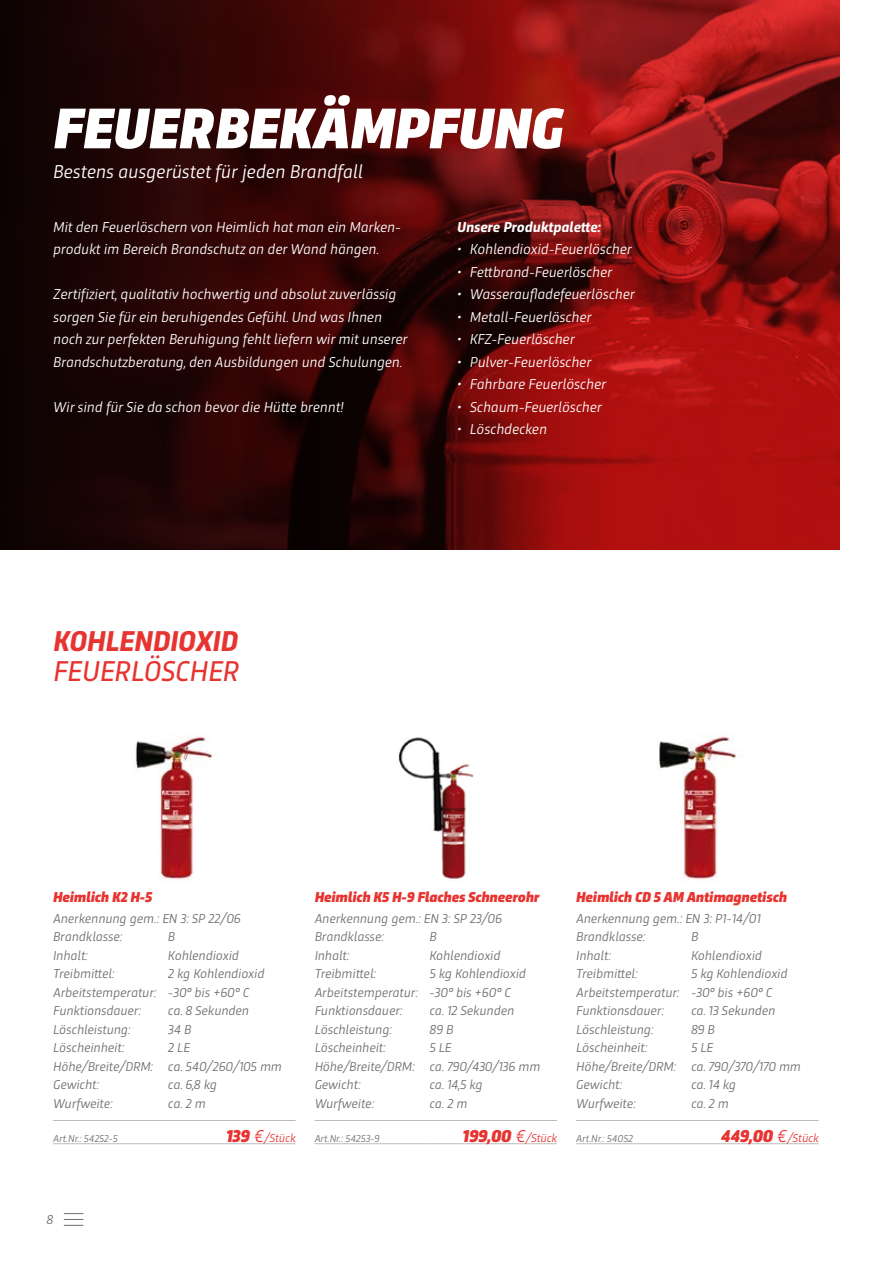
<style>
.page{position:relative;width:893px;height:1263px;background:#fff}
.page>*{position:absolute;margin:0;border:0;box-sizing:border-box;transform-origin:0 0}
.t1{font:italic 900 60px "Trasandina";color:#fff}
.t2{font:italic 700 30px "Trasandina";color:#e73431}
.t3{font:italic 30px "Trasandina";color:#e73431}
.t4{font:italic 19.5px "Trasandina";color:#fff}
.t5{font:italic 900 18px "Trasandina";color:#e73431}
.t6{font:italic 15px/22.5px "Trasandina";color:#fff}
.t7{font:italic 900 15px "Trasandina";color:#e73431}
.t8{font:italic 700 15px "Trasandina";color:#fff}
.t9{font:italic 13.5px/18.5px "Trasandina";color:#706f6f}
.t10{font:italic 12px "Trasandina";color:#e73431}
.t11{font:italic 10.5px "Trasandina";color:#706f6f}
.s1{font-weight:900;font-size:18px}
.s2{font-size:18px}
.s3{font-weight:400}
.s4{font-weight:400;font-size:12px}
</style>
<div class="page">
<svg style="left:64px;top:1213px;width:19px;height:13px"></svg>
<img style="left:611px;top:0;width:229px;height:550px">
<svg style="left:0;top:0;width:611px;height:550px;background:#3f0706"></svg>
<hr style="left:53px;top:1120px;width:115px;height:1px;background:#bcbcbc">
<hr style="left:168px;top:1120px;width:128px;height:1px;background:#bcbcbc">
<hr style="left:53px;top:1143px;width:115px;height:1px;background:#bcbcbc">
<hr style="left:168px;top:1143px;width:128px;height:1px;background:#bcbcbc">
<img style="left:135px;top:735px;width:78px;height:146px">
<hr style="left:315px;top:1120px;width:114px;height:1px;background:#bcbcbc">
<hr style="left:429px;top:1120px;width:128px;height:1px;background:#bcbcbc">
<hr style="left:315px;top:1143px;width:114px;height:1px;background:#bcbcbc">
<hr style="left:429px;top:1143px;width:128px;height:1px;background:#bcbcbc">
<img style="left:398px;top:737px;width:76px;height:142px">
<hr style="left:576px;top:1120px;width:115px;height:1px;background:#bcbcbc">
<hr style="left:691px;top:1120px;width:128px;height:1px;background:#bcbcbc">
<hr style="left:576px;top:1143px;width:115px;height:1px;background:#bcbcbc">
<hr style="left:691px;top:1143px;width:128px;height:1px;background:#bcbcbc">
<img style="left:659px;top:735px;width:77px;height:146px">
<h1 class="t1" style="left:53px;top:84px;width:511px">FEUERBEKÄMPFUNG</h1>
<h3 class="t4" style="left:53px;top:157px;width:311px">Bestens ausgerüstet für jeden Brandfall</h3>
<p class="t6" style="left:53px;top:214px;width:349px">Mit den Feuerlöschern von Heimlich hat man ein Marken&shy;produkt im Bereich Brandschutz an der Wand hängen.</p>
<p class="t6" style="left:53px;top:282px;width:356px">Zertifiziert, qualitativ hochwertig und absolut zuverlässig sorgen Sie für ein beruhigendes Gefühl. Und was Ihnen noch zur perfekten Beruhigung fehlt liefern wir mit unserer Brandschutzberatung, den Ausbildungen und Schulungen.</p>
<p class="t6" style="left:53px;top:394px;width:292px">Wir sind für Sie da schon bevor die Hütte brennt!</p>
<p class="t8" style="left:457px;top:215px;width:145px">Unsere Produktpalette:</p>
<p class="t6" style="left:457px;top:237px;width:176px">• Kohlendioxid-Feuerlöscher</p>
<p class="t6" style="left:457px;top:259px;width:157px">• Fettbrand-Feuerlöscher</p>
<p class="t6" style="left:457px;top:282px;width:179px">• Wasseraufladefeuerlöscher</p>
<p class="t6" style="left:457px;top:304px;width:136px">• Metall-Feuerlöscher</p>
<p class="t6" style="left:457px;top:327px;width:119px">• KFZ-Feuerlöscher</p>
<p class="t6" style="left:457px;top:349px;width:136px">• Pulver-Feuerlöscher</p>
<p class="t6" style="left:457px;top:372px;width:150px">• Fahrbare Feuerlöscher</p>
<p class="t6" style="left:457px;top:394px;width:146px">• Schaum-Feuerlöscher</p>
<p class="t6" style="left:457px;top:417px;width:91px">• Löschdecken</p>
<h2 class="t2" style="left:53px;top:619px;width:186px">KOHLENDIOXID</h2>
<h2 class="t3" style="left:53px;top:648px;width:187px">FEUERLÖSCHER</h2>
<p class="t7" style="left:53px;top:886px;width:100px">Heimlich K2 H-5</p>
<p class="t9" style="left:53px;top:908px;width:189px">Anerkennung gem.: EN 3: SP 22/06<br>Brandklasse:</p>
<p class="t9" style="left:168px;top:926px;width:9px">B</p>
<p class="t7" style="left:315px;top:886px;width:226px">Heimlich K5 H-9 Flaches Schneerohr</p>
<p class="t9" style="left:315px;top:908px;width:189px">Anerkennung gem.: EN 3: SP 23/06<br>Brandklasse:</p>
<p class="t9" style="left:429px;top:926px;width:9px">B</p>
<p class="t7" style="left:576px;top:886px;width:212px">Heimlich CD 5 AM Antimagnetisch</p>
<p class="t9" style="left:576px;top:908px;width:186px">Anerkennung gem.: EN 3: P1-14/01<br>Brandklasse:</p>
<p class="t9" style="left:691px;top:926px;width:9px">B</p>
<p class="t9" style="left:53px;top:945px;width:36px">Inhalt:</p>
<p class="t9" style="left:168px;top:945px;width:72px">Kohlendioxid</p>
<p class="t9" style="left:53px;top:963px;width:63px">Treibmittel:</p>
<p class="t9" style="left:53px;top:963px;width:213px;text-indent:115px">2 kg Kohlendioxid<br>Arbeitstemperatur: -30° bis +60° C<br>Funktionsdauer:</p>
<p class="t9" style="left:168px;top:1000px;width:83px">ca. 8 Sekunden</p>
<p class="t9" style="left:315px;top:945px;width:36px">Inhalt:</p>
<p class="t9" style="left:429px;top:945px;width:72px">Kohlendioxid</p>
<p class="t9" style="left:315px;top:963px;width:63px">Treibmittel:</p>
<p class="t9" style="left:315px;top:963px;width:213px;text-indent:115px">5 kg Kohlendioxid<br>Arbeitstemperatur: -30° bis +60° C<br>Funktionsdauer:</p>
<p class="t9" style="left:429px;top:1000px;width:86px">ca. 12 Sekunden</p>
<p class="t9" style="left:576px;top:945px;width:36px">Inhalt:</p>
<p class="t9" style="left:691px;top:945px;width:72px">Kohlendioxid</p>
<p class="t9" style="left:576px;top:963px;width:63px">Treibmittel:</p>
<p class="t9" style="left:576px;top:963px;width:213px;text-indent:115px">5 kg Kohlendioxid<br>Arbeitstemperatur: -30° bis +60° C<br>Funktionsdauer:</p>
<p class="t9" style="left:691px;top:1000px;width:86px">ca. 13 Sekunden</p>
<p class="t9" style="left:53px;top:1019px;width:79px">Löschleistung:</p>
<p class="t9" style="left:168px;top:1019px;width:25px">34 B</p>
<p class="t9" style="left:53px;top:1037px;width:73px">Löscheinheit:</p>
<p class="t9" style="left:53px;top:1037px;width:230px;text-indent:115px">2 LE<br>Höhe/Breite/DRM: ca. 540/260/105 mm<br>Gewicht:</p>
<p class="t9" style="left:168px;top:1074px;width:50px">ca. 6,8 kg</p>
<p class="t9" style="left:315px;top:1019px;width:79px">Löschleistung:</p>
<p class="t9" style="left:429px;top:1019px;width:25px">89 B</p>
<p class="t9" style="left:315px;top:1037px;width:73px">Löscheinheit:</p>
<p class="t9" style="left:315px;top:1037px;width:227px;text-indent:115px">5 LE<br>Höhe/Breite/DRM: ca. 790/430/136 mm<br>Gewicht:</p>
<p class="t9" style="left:429px;top:1074px;width:54px">ca. 14,5 kg</p>
<p class="t9" style="left:576px;top:1019px;width:79px">Löschleistung:</p>
<p class="t9" style="left:691px;top:1019px;width:25px">89 B</p>
<p class="t9" style="left:576px;top:1037px;width:73px">Löscheinheit:</p>
<p class="t9" style="left:576px;top:1037px;width:226px;text-indent:115px">5 LE<br>Höhe/Breite/DRM: ca. 790/370/170 mm<br>Gewicht:</p>
<p class="t9" style="left:691px;top:1074px;width:46px">ca. 14 kg</p>
<p class="t9" style="left:53px;top:1093px;width:61px">Wurfweite:</p>
<p class="t9" style="left:168px;top:1093px;width:39px">ca. 2 m</p>
<p class="t11" style="left:53px;top:1130px;width:66px">Art.Nr.: 54252-5</p>
<p class="t10" style="left:226px;top:1129px;width:71px"><span class="s1">139</span> <span class="s2">€</span>/Stück</p>
<p class="t9" style="left:315px;top:1093px;width:61px">Wurfweite:</p>
<p class="t9" style="left:429px;top:1093px;width:39px">ca. 2 m</p>
<p class="t11" style="left:315px;top:1130px;width:67px">Art.Nr.: 54253-9</p>
<h3 class="t5" style="left:462px;top:1122px;width:96px">199,00 <span class="s3">€</span><span class="s4">/Stück</span></h3>
<p class="t9" style="left:576px;top:1093px;width:61px">Wurfweite:</p>
<p class="t9" style="left:691px;top:1093px;width:39px">ca. 2 m</p>
<p class="t11" style="left:576px;top:1130px;width:58px">Art.Nr.: 54052</p>
<h3 class="t5" style="left:721px;top:1122px;width:99px">449,00 <span class="s3">€</span><span class="s4">/Stück</span></h3>
<p class="t9" style="left:46px;top:1209px;width:8px">8</p>
</div>
